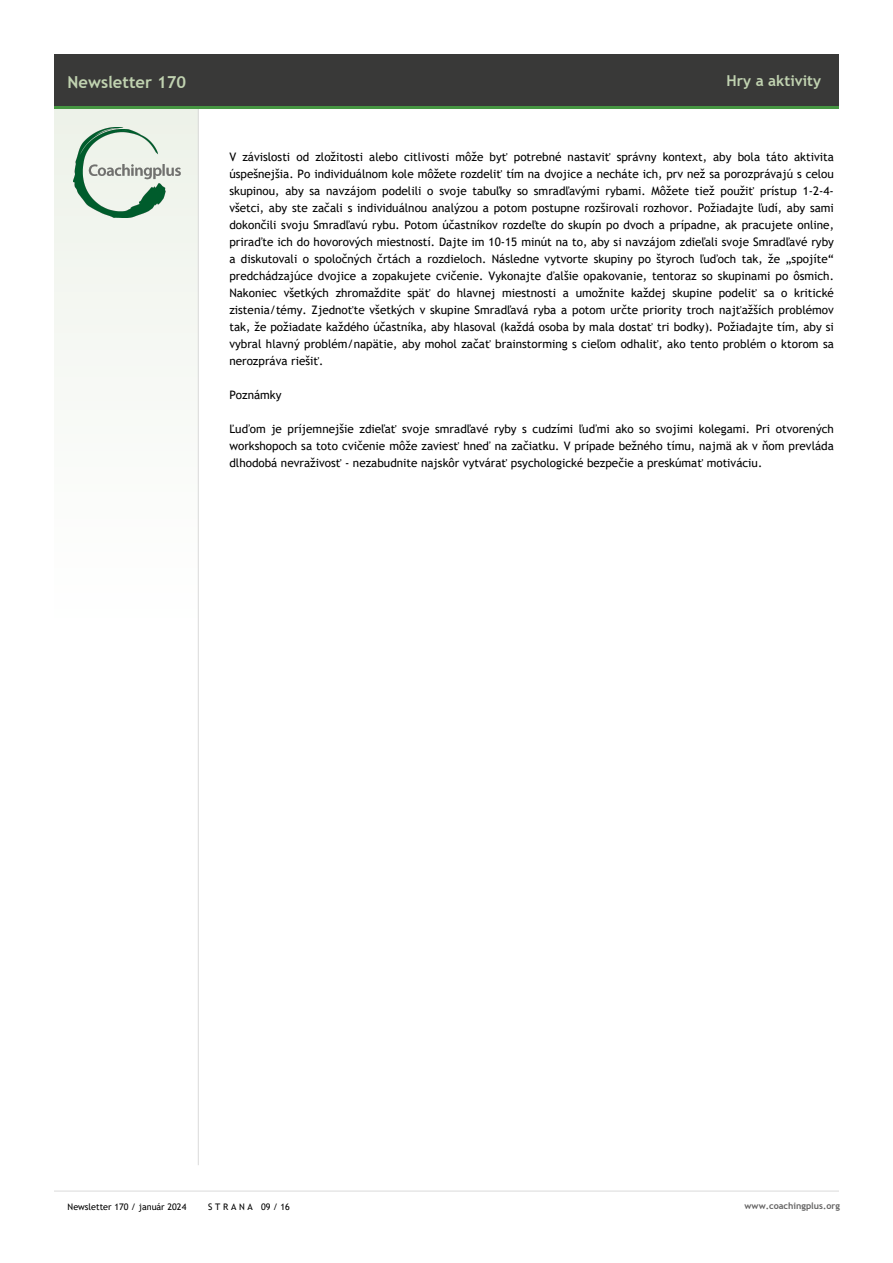
<style>
.page{position:relative;width:893px;height:1263px;background:#fff}
.page>*{position:absolute;margin:0;border:0;box-sizing:border-box;transform-origin:0 0}
.t1{font:700 16.5px "Trebuchet MS";color:#c0d2b0}
.t2{font:700 15px "Trebuchet MS";color:#c0d2b0}
.t3{font:11.7px/17px "Trebuchet MS";color:#000;text-align:justify}
.t4{font:9px "Trebuchet MS";color:#000}
.t5{font:700 9px "Trebuchet MS";color:#646363}
</style>
<div class="page">
<div style="left:54px;top:106px;width:145px;height:525px;background:#f7f9f6"></div>
<hr style="left:54px;top:1191px;width:785px;height:1px;background:#dadada">
<hr style="left:198px;top:108px;width:1px;height:1057px;background:#dadada">
<div style="left:54px;top:54px;width:785px;height:53px;background:#393938"></div>
<hr style="left:54px;top:106px;width:785px;height:3px;background:#469642">
<img style="left:74px;top:127px;width:106px;height:91px">
<h1 class="t1" style="left:68px;top:71px;width:120px">Newsletter 170</h1>
<p class="t2" style="left:727px;top:71px;width:96px">Hry a aktivity</p>
<p class="t3" style="left:229px;top:149px;width:606px">V závislosti od zložitosti alebo citlivosti môže byť potrebné nastaviť správny kontext, aby bola táto aktivita úspešnejšia. Po individuálnom kole môžete rozdeliť tím na dvojice a necháte ich, prv než sa porozprávajú s celou skupinou, aby sa navzájom podelili o svoje tabuľky so smradľavými rybami. Môžete tiež použiť prístup 1-2-4- všetci, aby ste začali s individuálnou analýzou a potom postupne rozširovali rozhovor. Požiadajte ľudí, aby sami dokončili svoju Smradľavú rybu. Potom účastníkov rozdeľte do skupín po dvoch a prípadne, ak pracujete online, priraďte ich do hovorových miestností. Dajte im 10-15 minút na to, aby si navzájom zdieľali svoje Smradľavé ryby a diskutovali o spoločných črtách a rozdieloch. Následne vytvorte skupiny po štyroch ľuďoch tak, že „spojíte“ predchádzajúce dvojice a zopakujete cvičenie. Vykonajte ďalšie opakovanie, tentoraz so skupinami po ôsmich.<br>Nakoniec všetkých zhromaždite späť do hlavnej miestnosti a umožnite každej skupine podeliť sa o kritické zistenia/témy. Zjednoťte všetkých v skupine Smradľavá ryba a potom určte priority troch najťažších problémov tak, že požiadate každého účastníka, aby hlasoval (každá osoba by mala dostať tri bodky). Požiadajte tím, aby si vybral hlavný problém/napätie, aby mohol začať brainstorming s cieľom odhaliť, ako tento problém o ktorom sa nerozpráva riešiť.</p>
<p class="t3" style="left:229px;top:386px;width:54px">Poznámky</p>
<p class="t3" style="left:229px;top:420px;width:606px">Ľuďom je príjemnejšie zdieľať svoje smradľavé ryby s cudzími ľuďmi ako so svojimi kolegami. Pri otvorených workshopoch sa toto cvičenie môže zaviesť hneď na začiatku. V prípade bežného tímu, najmä ak v ňom prevláda dlhodobá nevraživosť - nezabudnite najskôr vytvárať psychologické bezpečie a preskúmať motiváciu.</p>
<p class="t4" style="left:68px;top:1201px;width:120px">Newsletter 170 / január 2024</p>
<p class="t4" style="left:208px;top:1201px;width:83px">S T R A N A 09 / 16</p>
<p class="t5" style="left:745px;top:1200px;width:97px">www.coachingplus.org</p>
</div>
